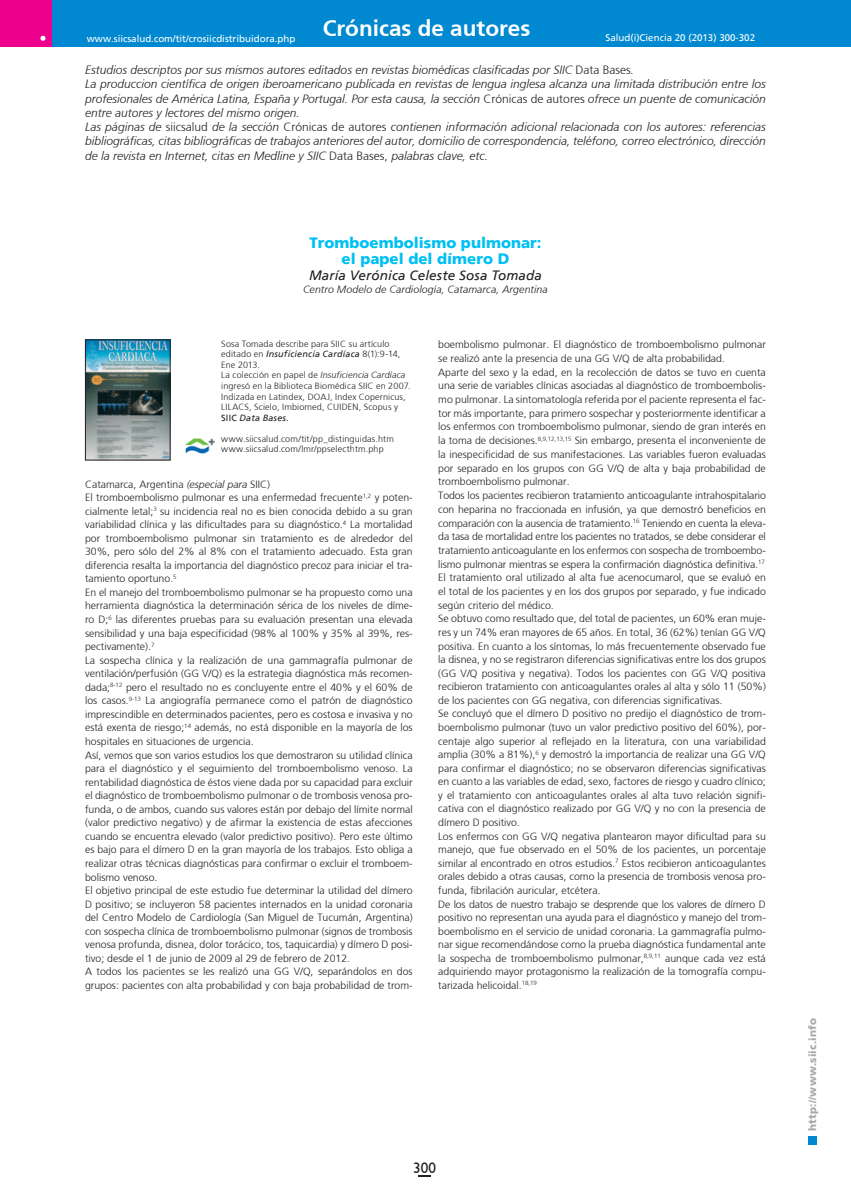
<style>
.page{position:relative;width:851px;height:1191px;background:#fff}
.page>*{position:absolute;margin:0;border:0;box-sizing:border-box;transform-origin:0 0}
.t1{font:700 22.5px "Frutiger";color:#fff}
.t2{font:900 15px/16.2px "Frutiger";color:#00c0f3;text-align:center}
.t3{font:15px "Humanist 521 BT";color:#231f20}
.t4{font:900 13.5px "Frutiger";color:#fff}
.t5{font:italic 13.5px "Frutiger";letter-spacing:.005em;color:#231f20}
.t6{font:italic 300 12px/14.2px "Frutiger";color:#231f20}
.t7{font:300 10.5px/13.6px "Frutiger";color:#231f20}
.t8{font:italic 300 10.5px "Frutiger";letter-spacing:.015em;color:#231f20}
.t9{font:900 10.5px "Frutiger";letter-spacing:.015em;color:#a7a9ac}
.t10{font:9.75px "Frutiger";color:#fff}
.t11{font:300 9px/10.5px "Frutiger";letter-spacing:.015em;color:#231f20}
.s1{font-style:italic}
.s2{font-style:normal}
.s3{font-weight:400;font-style:italic}
.s4{font-weight:400}
</style>
<div class="page">
<div style="left:0;top:0;width:850px;height:47px;background:#0089d0"></div>
<div style="left:808px;top:1135px;width:8px;height:9px;background:#0089d0"></div>
<svg style="left:418px;top:1175px;width:13px;height:1px"></svg>
<div style="left:0;top:0;width:51px;height:47px;background:#ec008c"></div>
<img style="left:87px;top:342px;width:81px;height:116px">
<div style="left:85px;top:340px;width:85px;height:120px;border:1px solid #231f20"></div>
<img style="left:185px;top:438px;width:30px;height:15px">
<svg style="left:40px;top:36px;width:5px;height:5px"></svg>
<h1 class="t1" style="left:323px;top:14px;width:209px">Crónicas de autores</h1>
<p class="t4" style="left:483px;top:29px;width:283px">Expertos invitados <span class="s1">Crónicas de autores</span></p>
<p class="t10" style="left:84px;top:30px;width:159px">Salud(i)Ciencia 20.3 (2013) 300-302</p>
<p class="t10" style="left:87px;top:33px;width:210px">www.siicsalud.com/tit/crosiicdistribuidora.php</p>
<p class="t10" style="left:605px;top:32px;width:151px">Salud(i)Ciencia 20 (2013) 300-302</p>
<p class="t6" style="left:85px;top:63px;width:682px">Estudios descriptos por sus mismos autores editados en revistas biomédicas clasificadas por SIIC <span class="s2">Data Bases</span>.<br>La produccion científica de origen iberoamericano publicada en revistas de lengua inglesa alcanza una limitada distribución entre los profesionales de América Latina, España y Portugal. Por esta causa, la sección <span class="s2">Crónicas de autores</span> ofrece un puente de comunicación entre autores y lectores del mismo origen.<br>Las páginas de <span class="s2">siicsalud</span> de la sección <span class="s2">Crónicas de autores</span> contienen información adicional relacionada con los autores: referencias bibliográficas, citas bibliográficas de trabajos anteriores del autor, domicilio de correspondencia, teléfono, correo electrónico, dirección de la revista en Internet, citas en Medline y SIIC <span class="s2">Data Bases,</span> palabras clave, etc.</p>
<h2 class="t2" style="left:309px;top:234px;width:233px">Tromboembolismo pulmonar: el papel del dímero D</h2>
<p class="t5" style="left:309px;top:267px;width:234px">María Verónica Celeste Sosa Tomada</p>
<p class="t8" style="left:303px;top:284px;width:246px">Centro Modelo de Cardiología, Catamarca, Argentina</p>
<p class="t11" style="left:221px;top:338px;width:191px">Sosa Tomada describe para SIIC su artículo editado en <span class="s3">Insuficiencia Cardíaca</span> 8(1):9-14, Ene 2013.<br>La colección en papel de <span class="s1">Insuficiencia Cardíaca </span>ingresó en la Biblioteca Biomédica SIIC en 2007.<br>Indizada en Latindex, DOAJ, Index Copernicus, LILACS, Scielo, Imbiomed, CUIDEN, Scopus y <span class="s4">SIIC</span> <span class="s3">Data Bases.</span></p>
<p class="t11" style="left:221px;top:433px;width:174px">www.siicsalud.com/tit/pp_distinguidas.htm www.siicsalud.com/lmr/ppselecthtm.php</p>
<p class="t7" style="left:85px;top:477px;width:329px">Catamarca, Argentina <span class="s1">(especial para</span> SIIC)<br>El tromboembolismo pulmonar es una enfermedad frecuente<sup>1,2</sup> y poten&shy;cialmente letal;<sup>3</sup> su incidencia real no es bien conocida debido a su gran variabilidad clínica y las dificultades para su diagnóstico.<sup>4</sup> La mortalidad por tromboembolismo pulmonar sin tratamiento es de alrededor del 30%, pero sólo del 2% al 8% con el tratamiento adecuado. Esta gran diferencia resalta la importancia del diagnóstico precoz para iniciar el tra&shy;tamiento oportuno.<sup>5<br></sup>En el manejo del tromboembolismo pulmonar se ha propuesto como una herramienta diagnóstica la determinación sérica de los niveles de díme&shy;ro D;<sup>6</sup> las diferentes pruebas para su evaluación presentan una elevada sensibilidad y una baja especificidad (98% al 100% y 35% al 39%, res&shy;pectivamente).<sup>7<br></sup>La sospecha clínica y la realización de una gammagrafía pulmonar de ventilación/perfusión (GG V/Q) es la estrategia diagnóstica más recomen&shy;dada;<sup>8-12</sup> pero el resultado no es concluyente entre el 40% y el 60% de los casos.<sup>9-13</sup> La angiografía permanece como el patrón de diagnóstico imprescindible en determinados pacientes, pero es costosa e invasiva y no está exenta de riesgo;<sup>14</sup> además, no está disponible en la mayoría de los hospitales en situaciones de urgencia.<br>Así, vemos que son varios estudios los que demostraron su utilidad clínica para el diagnóstico y el seguimiento del tromboembolismo venoso. La rentabilidad diagnóstica de éstos viene dada por su capacidad para excluir el diagnóstico de tromboembolismo pulmonar o de trombosis venosa pro&shy;funda, o de ambos, cuando sus valores están por debajo del límite normal (valor predictivo negativo) y de afirmar la existencia de estas afecciones cuando se encuentra elevado (valor predictivo positivo). Pero este último es bajo para el dímero D en la gran mayoría de los trabajos. Esto obliga a realizar otras técnicas diagnósticas para confirmar o excluir el tromboem&shy;bolismo venoso.<br>El objetivo principal de este estudio fue determinar la utilidad del dímero D positivo; se incluyeron 58 pacientes internados en la unidad coronaria del Centro Modelo de Cardiología (San Miguel de Tucumán, Argentina) con sospecha clínica de tromboembolismo pulmonar (signos de trombosis venosa profunda, disnea, dolor torácico, tos, taquicardia) y dímero D posi&shy;tivo; desde el 1 de junio de 2009 al 29 de febrero de 2012.<br>A todos los pacientes se les realizó una GG V/Q, separándolos en dos grupos: pacientes con alta probabilidad y con baja probabilidad de trom-</p>
<p class="t7" style="left:438px;top:337px;width:329px">boembolismo pulmonar. El diagnóstico de tromboembolismo pulmonar se realizó ante la presencia de una GG V/Q de alta probabilidad.<br>Aparte del sexo y la edad, en la recolección de datos se tuvo en cuenta una serie de variables clínicas asociadas al diagnóstico de tromboembolis&shy;mo pulmonar. La sintomatología referida por el paciente representa el fac&shy;tor más importante, para primero sospechar y posteriormente identificar a los enfermos con tromboembolismo pulmonar, siendo de gran interés en la toma de decisiones.<sup>8,9,12,13,15</sup> Sin embargo, presenta el inconveniente de la inespecificidad de sus manifestaciones. Las variables fueron evaluadas por separado en los grupos con GG V/Q de alta y baja probabilidad de tromboembolismo pulmonar.<br>Todos los pacientes recibieron tratamiento anticoagulante intrahospitalario con heparina no fraccionada en infusión, ya que demostró beneficios en comparación con la ausencia de tratamiento.<sup>16</sup> Teniendo en cuenta la eleva&shy;da tasa de mortalidad entre los pacientes no tratados, se debe considerar el tratamiento anticoagulante en los enfermos con sospecha de tromboembo&shy;lismo pulmonar mientras se espera la confirmación diagnóstica definitiva.<sup>17<br></sup>El tratamiento oral utilizado al alta fue acenocumarol, que se evaluó en el total de los pacientes y en los dos grupos por separado, y fue indicado según criterio del médico.<br>Se obtuvo como resultado que, del total de pacientes, un 60% eran muje&shy;res y un 74% eran mayores de 65 años. En total, 36 (62%) tenían GG V/Q positiva. En cuanto a los síntomas, lo más frecuentemente observado fue la disnea, y no se registraron diferencias significativas entre los dos grupos (GG V/Q positiva y negativa). Todos los pacientes con GG V/Q positiva recibieron tratamiento con anticoagulantes orales al alta y sólo 11 (50%) de los pacientes con GG negativa, con diferencias significativas.<br>Se concluyó que el dímero D positivo no predijo el diagnóstico de trom&shy;boembolismo pulmonar (tuvo un valor predictivo positivo del 60%), por&shy;centaje algo superior al reflejado en la literatura, con una variabilidad amplia (30% a 81%),<sup>6</sup> y demostró la importancia de realizar una GG V/Q para confirmar el diagnóstico; no se observaron diferencias significativas en cuanto a las variables de edad, sexo, factores de riesgo y cuadro clínico; y el tratamiento con anticoagulantes orales al alta tuvo relación signifi&shy;cativa con el diagnóstico realizado por GG V/Q y no con la presencia de dímero D positivo.<br>Los enfermos con GG V/Q negativa plantearon mayor dificultad para su manejo, que fue observado en el 50% de los pacientes, un porcentaje similar al encontrado en otros estudios.<sup>7</sup> Estos recibieron anticoagulantes orales debido a otras causas, como la presencia de trombosis venosa pro&shy;funda, fibrilación auricular, etcétera.<br>De los datos de nuestro trabajo se desprende que los valores de dímero D positivo no representan una ayuda para el diagnóstico y manejo del trom&shy;boembolismo en el servicio de unidad coronaria. La gammagrafía pulmo&shy;nar sigue recomendándose como la prueba diagnóstica fundamental ante la sospecha de tromboembolismo pulmonar,<sup>8,9,11</sup> aunque cada vez está adquiriendo mayor protagonismo la realización de la tomografía compu&shy;tarizada helicoidal.<sup>18,19</sup></p>
<h2 class="t3" style="left:413px;top:1158px;width:24px">300</h2>
<p class="t9" style="left:806px;top:1130px;width:114px;rotate:-90deg">http://www.siic.info</p>
</div>
